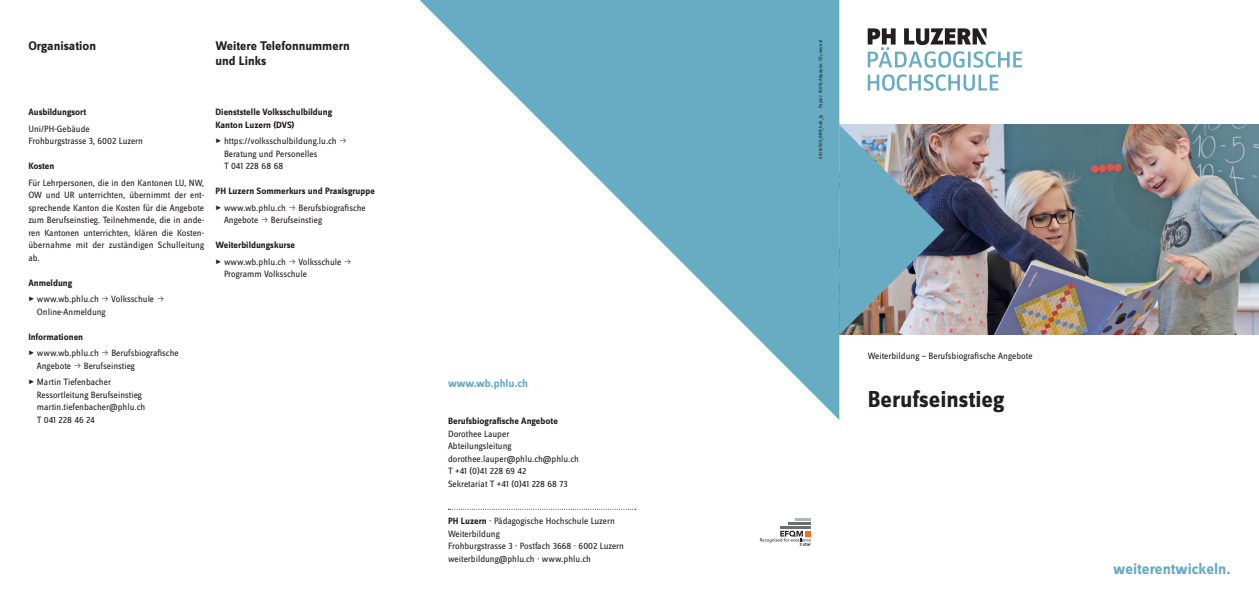
<style>
.page{position:relative;width:1259px;height:596px;background:#fff}
.page>*{position:absolute;margin:0;border:0;box-sizing:border-box;transform-origin:0 0}
.Headline{font:700 24px "Zine Sans Dis OT";color:#231f20}
.Lauftext_normal{font:700 16px "Zine Sans Dis OT";color:#68acc3}
.Titel_1{font:700 13px/15.5px "Zine Sans Dis OT";color:#231f20}
.Lauftext_normal-2{font:700 11.5px "Zine Sans Dis OT";color:#68acc3}
.Lauftext_normal-3{font:9.5px/12.5px "Zine Sans Dis OT";color:#231f20;text-align:justify}
.Lauftext_mE{font:9.5px/12.5px "Zine Sans Dis OT";color:#231f20}
.Titel_3_mA{font:700 9.5px/12.5px "Zine Sans Dis OT";color:#231f20}
.Lauftext_mE___mA{font:9.5px "Zine Sans Dis OT";color:#231f20}
.Lauftext_normal-4{font:5px "Zine Sans Dis OT";color:#231f20}
.s1{font-weight:700}
.s2{font-weight:500}
</style>
<div class="page">
<img style="left:944px;top:125px;width:315px;height:209px">
<svg style="left:420px;top:0;width:419px;height:420px"></svg>
<svg style="left:448px;top:508px;width:188px;height:1px"></svg>
<hr style="left:780px;top:526px;width:31px;height:3px;background:#6c6d70">
<hr style="left:788px;top:522px;width:23px;height:2px;background:#6c6d70">
<hr style="left:795px;top:517px;width:16px;height:3px;background:#b2b3b7">
<svg style="left:760px;top:530px;width:51px;height:15px"></svg>
<img style="left:839px;top:125px;width:105px;height:209px">
<svg style="left:867px;top:74px;width:131px;height:17px"></svg>
<svg style="left:867px;top:28px;width:155px;height:40px"></svg>
<p class="Titel_1" style="left:28px;top:38px;width:69px">Organisation</p>
<p class="Titel_1" style="left:215px;top:38px;width:136px">Weitere Telefonnummern und Links</p>
<p class="Titel_3_mA" style="left:28px;top:106px;width:59px">Ausbildungsort</p>
<p class="Lauftext_normal-3" style="left:28px;top:123px;width:63px">Uni/PH-Gebäude</p>
<p class="Lauftext_normal-3" style="left:28px;top:135px;width:116px">Frohburgstrasse 3, 6002 Luzern</p>
<p class="Titel_3_mA" style="left:28px;top:160px;width:28px">Kosten</p>
<p class="Lauftext_normal-3" style="left:28px;top:177px;width:177px">Für Lehrpersonen, die in den Kantonen LU, NW, OW und UR unterrichten, übernimmt der ent&shy;sprechende Kanton die Kosten für die Angebote zum Berufseinstieg. Teilnehmende, die in ande&shy;ren Kantonen unterrichten, klären die Kosten&shy;übernahme mit der zuständigen Schulleitung ab.</p>
<p class="Titel_3_mA" style="left:28px;top:277px;width:45px">Anmeldung</p>
<p class="Lauftext_mE" style="left:28px;top:293px;width:72px">✓ www.wb.phlu.ch</p>
<p class="Lauftext_mE" style="left:111px;top:293px;width:44px">Volksschule</p>
<p class="Lauftext_mE" style="left:37px;top:306px;width:70px">Online-Anmeldung</p>
<p class="Titel_3_mA" style="left:28px;top:331px;width:56px">Informationen</p>
<p class="Lauftext_mE___mA" style="left:28px;top:348px;width:72px">✓ www.wb.phlu.ch</p>
<p class="Lauftext_mE___mA" style="left:111px;top:348px;width:69px">Berufsbiografische</p>
<p class="Lauftext_mE___mA" style="left:37px;top:361px;width:36px">Angebote</p>
<p class="Lauftext_mE___mA" style="left:84px;top:361px;width:53px">Berufseinstieg</p>
<p class="Lauftext_mE" style="left:37px;top:376px;width:107px;text-indent:-9px">✓ Martin Tiefenbacher<br>Ressortleitung Berufseinstieg</p>
<p class="Lauftext_mE" style="left:37px;top:401px;width:110px">martin.tiefenbacher@phlu.ch</p>
<p class="Lauftext_mE" style="left:37px;top:413px;width:59px">T 041 228 46 24</p>
<p class="Titel_3_mA" style="left:215px;top:106px;width:118px">Dienststelle Volksschulbildung<br>Kanton Luzern (DVS)</p>
<p class="Lauftext_mE" style="left:224px;top:135px;width:114px;text-indent:-9px">✓ https://volksschulbildung.lu.ch<br>Beratung und Personelles</p>
<p class="Lauftext_mE___mA" style="left:224px;top:161px;width:61px">T 041 228 68 68</p>
<p class="Titel_3_mA" style="left:215px;top:185px;width:161px">PH Luzern Sommerkurs und Praxisgruppe</p>
<p class="Lauftext_mE___mA" style="left:215px;top:203px;width:72px">✓ www.wb.phlu.ch</p>
<p class="Lauftext_mE___mA" style="left:298px;top:203px;width:69px">Berufsbiografische</p>
<p class="Lauftext_mE___mA" style="left:224px;top:215px;width:36px">Angebote</p>
<p class="Lauftext_mE___mA" style="left:271px;top:215px;width:53px">Berufseinstieg</p>
<p class="Titel_3_mA" style="left:215px;top:239px;width:81px">Weiterbildungskurse</p>
<p class="Lauftext_mE" style="left:215px;top:256px;width:72px">✓ www.wb.phlu.ch</p>
<p class="Lauftext_mE" style="left:224px;top:256px;width:119px;text-indent:74px">Volksschule<br>Programm Volksschule</p>
<p class="Lauftext_normal-2" style="left:448px;top:377px;width:82px">www.wb.phlu.ch</p>
<p class="Titel_3_mA" style="left:448px;top:415px;width:111px">Berufsbiografische Angebote</p>
<p class="Lauftext_normal-3" style="left:448px;top:427px;width:63px">Dorothee Lauper</p>
<p class="Lauftext_normal-3" style="left:448px;top:440px;width:65px">Abteilungsleitung</p>
<p class="Lauftext_normal-3" style="left:448px;top:452px;width:132px">dorothee.lauper@phlu.ch@phlu.ch</p>
<p class="Lauftext_normal-3" style="left:448px;top:465px;width:80px">T +41 (0)41 228 69 42</p>
<p class="Lauftext_normal-3" style="left:448px;top:477px;width:121px">Sekretariat T +41 (0)41 228 68 73</p>
<p class="Lauftext_normal-3" style="left:448px;top:515px;width:168px"><span class="s1">PH Luzern</span> · Pädagogische Hochschule Luzern</p>
<p class="Lauftext_normal-3" style="left:448px;top:527px;width:53px">Weiterbildung</p>
<p class="Lauftext_normal-3" style="left:448px;top:540px;width:178px">Frohburgstrasse 3 · Postfach 3668 · 6002 Luzern</p>
<p class="Lauftext_normal-3" style="left:448px;top:552px;width:144px">weiterbildung@phlu.ch · www.phlu.ch</p>
<p class="Lauftext_normal-4" style="left:818px;top:108px;width:70px;rotate:-90deg">Papier: 100 % Altpapier, C0²-neutral</p>
<p class="Lauftext_normal-4" style="left:818px;top:158px;width:46px;rotate:-90deg">04.16/500_<span class="s2">0119</span>_hab_Ly</p>
<p class="Lauftext_normal-3" style="left:867px;top:350px;width:166px">Weiterbildung — Berufsbiografische Angebote</p>
<p class="Headline" style="left:867px;top:387px;width:138px">Berufseinstieg</p>
<p class="Lauftext_normal" style="left:1113px;top:560px;width:119px">weiterentwickeln.</p>
</div>
